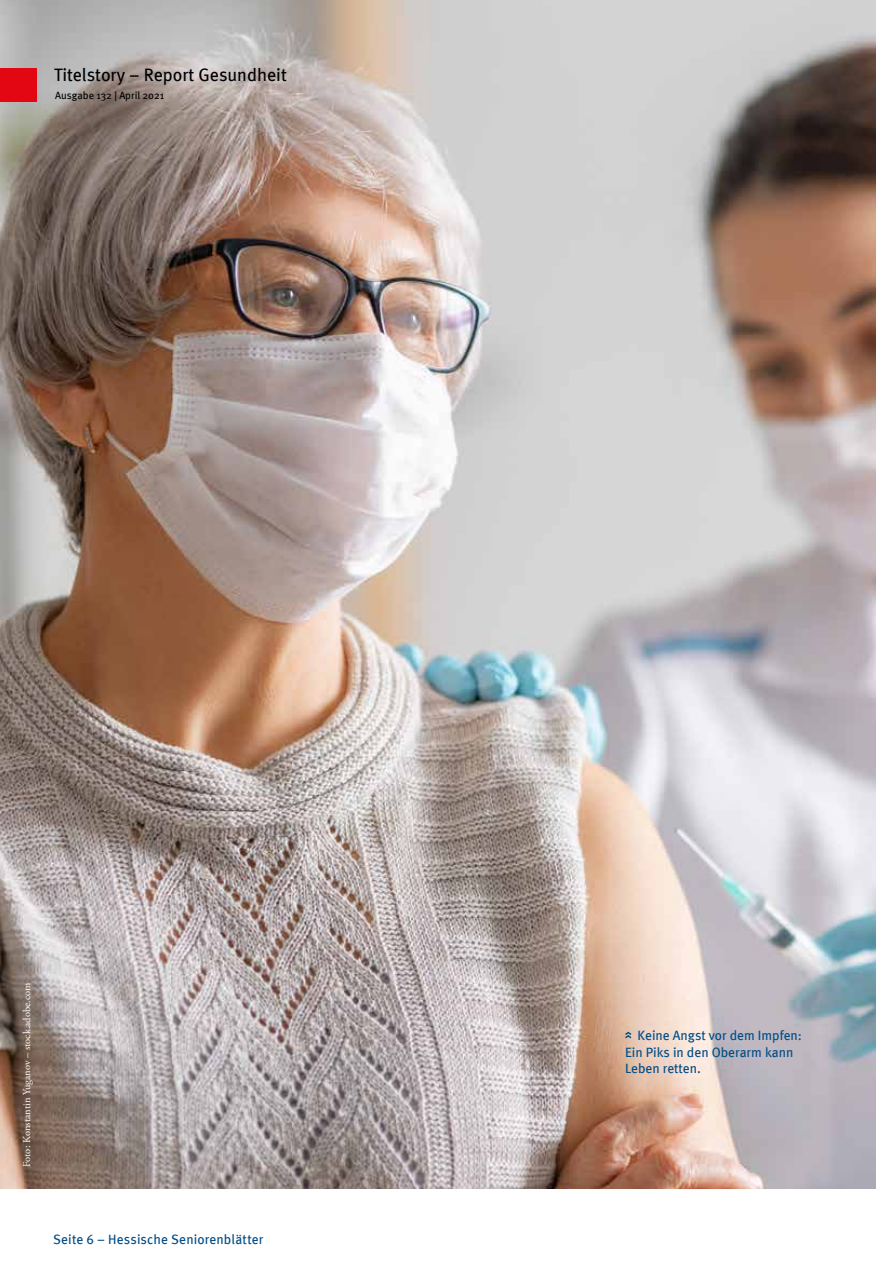
<style>
.page{position:relative;width:876px;height:1263px;background:#fff}
.page>*{position:absolute;margin:0;border:0;box-sizing:border-box;transform-origin:0 0}
.t1{font:18px "Meta";color:#000}
.t2{font:13.5px/16.2px "Meta";color:#004d87}
.t3{font:10.5px "Adobe Garamond Pro";color:#fff}
.t4{font:10.5px "Meta";color:#000}
</style>
<div class="page">
<img style="left:0;top:0;width:876px;height:1188px">
<svg style="left:625px;top:1032px;width:6px;height:6px"></svg>
<div style="left:0;top:68px;width:37px;height:33px;background:#e30613"></div>
<h1 class="t1" style="left:54px;top:64px;width:234px">Titelstory – Report Gesundheit</h1>
<p class="t4" style="left:55px;top:89px;width:111px">Ausgabe 132 | April 2021</p>
<p class="t3" style="left:21px;top:1167px;width:186px;rotate:-90deg">Foto: Konstantin Yuganov – stock.adobe.com</p>
<p class="t2" style="left:53px;top:1231px;width:212px">Seite 6 – Hessische Seniorenblätter</p>
<p class="t2" style="left:625px;top:1027px;width:178px;text-indent:12px">Keine Angst vor dem Impfen:<br>Ein Piks in den Oberarm kann<br>Leben retten.</p>
</div>
